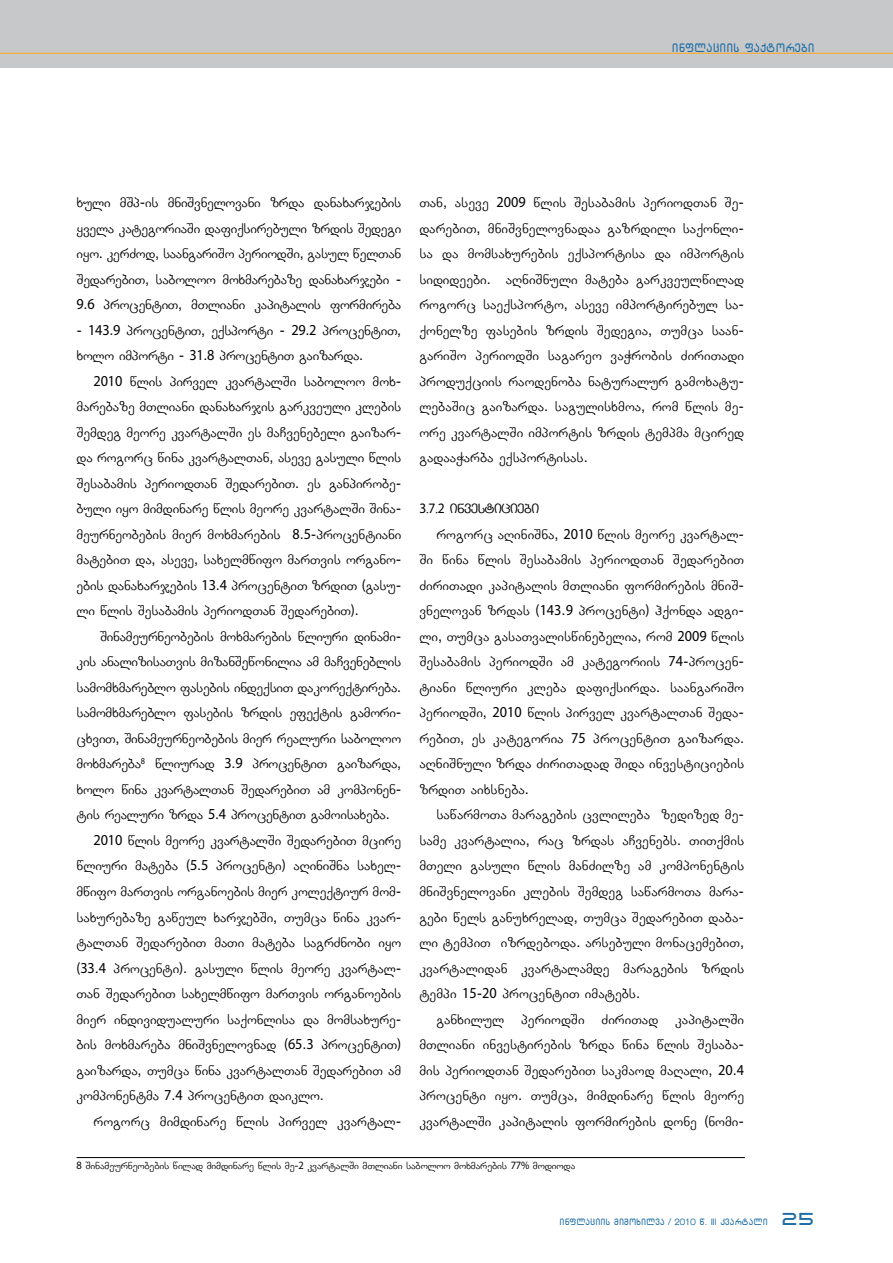
<style>
.page{position:relative;width:893px;height:1263px;background:#fff}
.page>*{position:absolute;margin:0;border:0;box-sizing:border-box;transform-origin:0 0}
.t1{font:14.25px/25.5px "A Kolkhety N";letter-spacing:-.01em;color:#000;text-align:justify}
.t2{font:13.5px "A Kolkhety M";color:#000}
.t3{font:12px "Sanet";color:#1e6ea6}
.t4{font:10.5px "A Kolkhety N";letter-spacing:-.02em;color:#000}
.t5{font:9px "Sanet";color:#1e6ea6}
.s1{font-family:"Gotthard";font-size:18px}
</style>
<div class="page">
<div style="left:0;top:0;width:893px;height:68px;background:#c7c8ca"></div>
<hr style="left:0;top:53px;width:893px;height:1px;background:#faa61a">
<hr style="left:77px;top:1157px;width:668px;height:1px;background:#000">
<p class="t3" style="left:672px;top:40px;width:144px">INFLACIIS FAQTOREBI</p>
<p class="t1" style="left:77px;top:189px;width:326px">XULI MSP-IS MNISVNELOVANI ZRDA DANAXARJEBIS YVELA KATEGORIASI DAFIQSIREBULI ZRDIS SEDEGI IYO. KERZOD, SAANGARISO PERIODSI, GASUL WELTAN SEDAREBIT, SABOLOO MOXMAREBAZE DANAXARJEBI - 9.6 PROCENTIT, MTLIANI KAPITALIS FORMIREBA</p>
<p class="t1" style="left:77px;top:317px;width:326px">- 143.9 PROCENTIT, EQSPORTI - 29.2 PROCENTIT,<br>XOLO IMPORTI - 31.8 PROCENTIT GAIZARDA.</p>
<p class="t1" style="left:77px;top:368px;width:326px;text-indent:17px">2010 WLIS PIRVEL KVARTALSI SABOLOO MOX-MAREBAZE MTLIANI DANAXARJIS GARKVEULI KLEBIS SEMDEG MEORE KVARTALSI ES MACVENEBELI GAIZAR-DA ROGORC WINA KVARTALTAN, ASEVE GASULI WLIS SESABAMIS PERIODTAN SEDAREBIT. ES GANPIROBE-BULI IYO MIMDINARE WLIS MEORE KVARTALSI SINA-MEURNEOBEBIS MIER MOXMAREBIS 8.5-PROCENTIANI MATEBIT DA, ASEVE, SAXELMWIFO MARTVIS ORGANO-EBIS DANAXARJEBIS 13.4 PROCENTIT ZRDIT (GASU-LI WLIS SESABAMIS PERIODTAN SEDAREBIT).</p>
<p class="t1" style="left:100px;top:623px;width:303px">SINAMEURNEOBEBIS MOXMAREBIS WLIURI DINAMI-</p>
<p class="t1" style="left:77px;top:649px;width:326px">KIS ANALIZISATVIS MIZANSEWONILIA AM MACVENEBLIS</p>
<p class="t1" style="left:77px;top:674px;width:326px">SAMOMXMAREBLO FASEBIS INDEQSIT DAKOREQTIREBA.</p>
<p class="t1" style="left:77px;top:700px;width:326px">SAMOMXMAREBLO FASEBIS ZRDIS EFEQTIS GAMORI-</p>
<p class="t1" style="left:77px;top:725px;width:326px">CXVIT, SINAMEURNEOBEBIS MIER REALURI SABOLOO</p>
<p class="t1" style="left:77px;top:751px;width:326px">MOXMAREBA<sup>8</sup> WLIURAD 3.9 PROCENTIT GAIZARDA,</p>
<p class="t1" style="left:77px;top:776px;width:326px">XOLO WINA KVARTALTAN SEDAREBIT AM KOMPONEN-</p>
<p class="t1" style="left:77px;top:802px;width:315px">TIS REALURI ZRDA 5.4 PROCENTIT GAMOISAXEBA.</p>
<p class="t1" style="left:94px;top:827px;width:309px">2010 WLIS MEORE KVARTALSI SEDAREBIT MCIRE</p>
<p class="t1" style="left:77px;top:853px;width:326px">WLIURI MATEBA (5.5 PROCENTI) ARINISNA SAXEL-</p>
<p class="t1" style="left:77px;top:878px;width:326px">MWIFO MARTVIS ORGANOEBIS MIER KOLEQTIUR MOM-</p>
<p class="t1" style="left:77px;top:904px;width:326px">SAXUREBAZE GAWEUL XARJEBSI, TUMCA WINA KVAR-</p>
<p class="t1" style="left:77px;top:929px;width:326px">TALTAN SEDAREBIT MATI MATEBA SAGRZNOBI IYO</p>
<p class="t1" style="left:77px;top:955px;width:326px">(33.4 PROCENTI). GASULI WLIS MEORE KVARTAL-</p>
<p class="t1" style="left:77px;top:980px;width:326px">TAN SEDAREBIT SAXELMWIFO MARTVIS ORGANOEBIS</p>
<p class="t1" style="left:77px;top:1006px;width:326px">MIER INDIVIDUALURI SAQONLISA DA MOMSAXURE-</p>
<p class="t1" style="left:77px;top:1031px;width:326px">BIS MOXMAREBA MNISVNELOVNAD (65.3 PROCENTIT)</p>
<p class="t1" style="left:77px;top:1057px;width:326px">GAIZARDA, TUMCA WINA KVARTALTAN SEDAREBIT AM</p>
<p class="t1" style="left:77px;top:1082px;width:249px">KOMPONENTMA 7.4 PROCENTIT DAIKLO.</p>
<p class="t1" style="left:94px;top:1108px;width:309px">ROGORC MIMDINARE WLIS PIRVEL KVARTAL-</p>
<p class="t1" style="left:419px;top:189px;width:326px">TAN, ASEVE 2009 WLIS SESABAMIS PERIODTAN SE-DAREBIT, MNISVNELOVNADAA GAZRDILI SAQONLI-SA DA MOMSAXUREBIS EQSPORTISA DA IMPORTIS SIDIDEEBI. ARNISNULI MATEBA GARKVEULWILAD ROGORC SAEQSPORTO, ASEVE IMPORTIREBUL SA-QONELZE FASEBIS ZRDIS SEDEGIA, TUMCA SAAN-GARISO PERIODSI SAGAREO VAWROBIS ZIRITADI PRODUQCIIS RAODENOBA NATURALUR GAMOXATU-LEBASIC GAIZARDA. SAGULISXMOA, ROM WLIS ME-ORE KVARTALSI IMPORTIS ZRDIS TEMPMA MCIRED GADAAWARBA EQSPORTISAS.</p>
<p class="t2" style="left:419px;top:501px;width:121px">3.7.2 INVESTICIEBI</p>
<p class="t1" style="left:419px;top:521px;width:326px;text-indent:17px">ROGORC ARINISNA, 2010 WLIS MEORE KVARTAL-SI WINA WLIS SESABAMIS PERIODTAN SEDAREBIT ZIRITADI KAPITALIS MTLIANI FORMIREBIS MNIS-VNELOVAN ZRDAS (143.9 PROCENTI) HQONDA ADGI-LI, TUMCA GASATVALISWINEBELIA, ROM 2009 WLIS SESABAMIS PERIODSI AM KATEGORIIS 74-PROCEN-TIANI WLIURI KLEBA DAFIQSIRDA. SAANGARISO PERIODSI, 2010 WLIS PIRVEL KVARTALTAN SEDA-REBIT, ES KATEGORIA 75 PROCENTIT GAIZARDA.<br>ARNISNULI ZRDA ZIRITADAD SIDA INVESTICIEBIS ZRDIT AIXSNEBA.</p>
<p class="t1" style="left:419px;top:802px;width:326px;text-indent:17px">SAWARMOTA MARAGEBIS CVLILEBA ZEDIZED ME-SAME KVARTALIA, RAC ZRDAS ACVENEBS. TITQMIS MTELI GASULI WLIS MANZILZE AM KOMPONENTIS MNISVNELOVANI KLEBIS SEMDEG SAWARMOTA MARA-GEBI WELS GANUXRELAD, TUMCA SEDAREBIT DABA-LI TEMPIT IZRDEBODA. ARSEBULI MONACEMEBIT, KVARTALIDAN KVARTALAMDE MARAGEBIS ZRDIS TEMPI 15-20 PROCENTIT IMATEBS.</p>
<p class="t1" style="left:419px;top:1006px;width:326px;text-indent:17px">GANXILUL PERIODSI ZIRITAD KAPITALSI MTLIANI INVESTIREBIS ZRDA WINA WLIS SESABA-MIS PERIODTAN SEDAREBIT SAKMAOD MARALI, 20.4<br>PROCENTI IYO. TUMCA, MIMDINARE WLIS MEORE KVARTALSI KAPITALIS FORMIREBIS DONE (NOMI-</p>
<p class="t4" style="left:77px;top:1159px;width:500px">8 SINAMEURNEOBEBIS WILAD MIMDINARE WLIS ME-2 KVARTALSI MTLIANI SABOLOO MOXMAREBIS 77% MODIODA</p>
<p class="t5" style="left:560px;top:1217px;width:257px">INFLACIIS MIMOXILVA / 2010 W. III KVARTALI <span class="s1">25</span></p>
</div>
